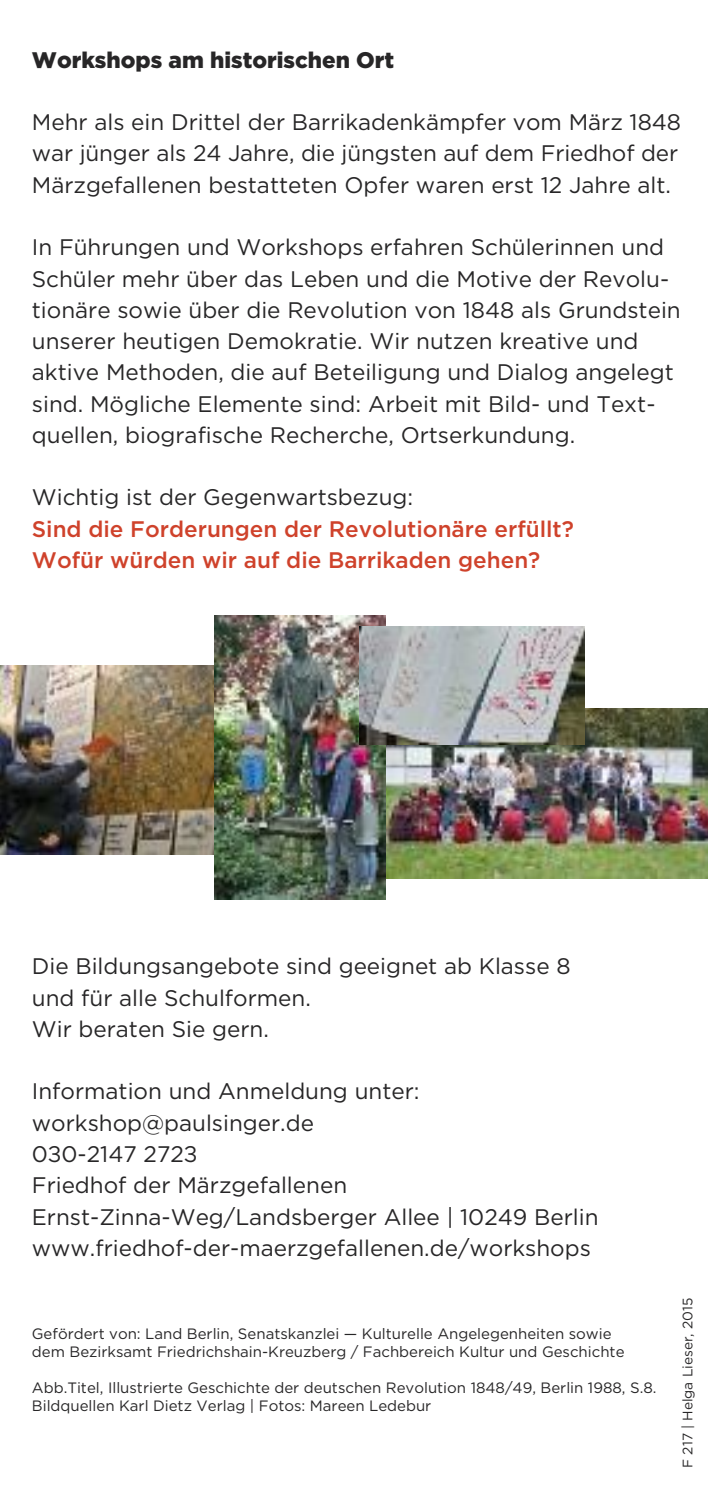
<style>
.page{position:relative;width:709px;height:1489px;background:#fff}
.page>*{position:absolute;margin:0;border:0;box-sizing:border-box;transform-origin:0 0}
.t1{font:22.5px/31.2px "Gotham";color:#272627}
.t2{font:500 22.5px/31.2px "Gotham";color:#cf422b}
.t3{font:900 22.5px "Gotham";color:#272627}
.t4{font:15px/18px "Gotham";color:#272627}
.t5{font:13.75px "Gotham";color:#272627}
</style>
<div class="page">
<img style="left:0;top:666px;width:215px;height:188px">
<img style="left:385px;top:708px;width:323px;height:170px">
<img style="left:215px;top:615px;width:170px;height:284px">
<img style="left:359px;top:627px;width:226px;height:117px">
<p class="t3" style="left:32px;top:47px;width:364px">Workshops am historischen Ort</p>
<p class="t1" style="left:32px;top:106px;width:650px">Mehr als ein Drittel der Barrikadenkämpfer vom März 1848 war jünger als 24 Jahre, die jüngsten auf dem Friedhof der<br>Märzgefallenen bestatteten Opfer waren erst 12 Jahre alt.</p>
<p class="t1" style="left:32px;top:231px;width:650px">In Führungen und Workshops erfahren Schülerinnen und Schüler mehr über das Leben und die Motive der Revolu&shy;tionäre sowie über die Revolution von 1848 als Grundstein unserer heutigen Demokratie. Wir nutzen kreative und aktive Methoden, die auf Beteiligung und Dialog angelegt sind. Mögliche Elemente sind: Arbeit mit Bild- und Text&shy;quellen, biografische Recherche, Ortserkundung.</p>
<p class="t1" style="left:32px;top:481px;width:383px">Wichtig ist der Gegenwartsbezug:</p>
<p class="t2" style="left:32px;top:512px;width:543px">Sind die Forderungen der Revolutionäre erfüllt?<br>Wofür würden wir auf die Barrikaden gehen?</p>
<p class="t1" style="left:32px;top:950px;width:540px">Die Bildungsangebote sind geeignet ab Klasse 8 und für alle Schulformen.<br>Wir beraten Sie gern.</p>
<p class="t1" style="left:32px;top:1075px;width:568px">Information und Anmeldung unter: workshop@paulsinger.de<br>030-2147 2723<br>Friedhof der Märzgefallenen Ernst-Zinna-Weg/Landsberger Allee | 10249 Berlin www.friedhof-der-maerzgefallenen.de/workshops</p>
<p class="t4" style="left:32px;top:1324px;width:594px">Gefördert von: Land Berlin, Senatskanzlei — Kulturelle Angelegenheiten sowie dem Bezirksamt Friedrichshain-Kreuzberg / Fachbereich Kultur und Geschichte</p>
<p class="t4" style="left:32px;top:1378px;width:626px">Abb.Titel, Illustrierte Geschichte der deutschen Revolution 1848/49, Berlin 1988, S.8.<br>Bildquellen Karl Dietz Verlag | Fotos: Mareen Ledebur</p>
<p class="t5" style="left:680px;top:1467px;width:171px;rotate:-90deg">F 217 | Helga Lieser, 2015</p>
</div>
